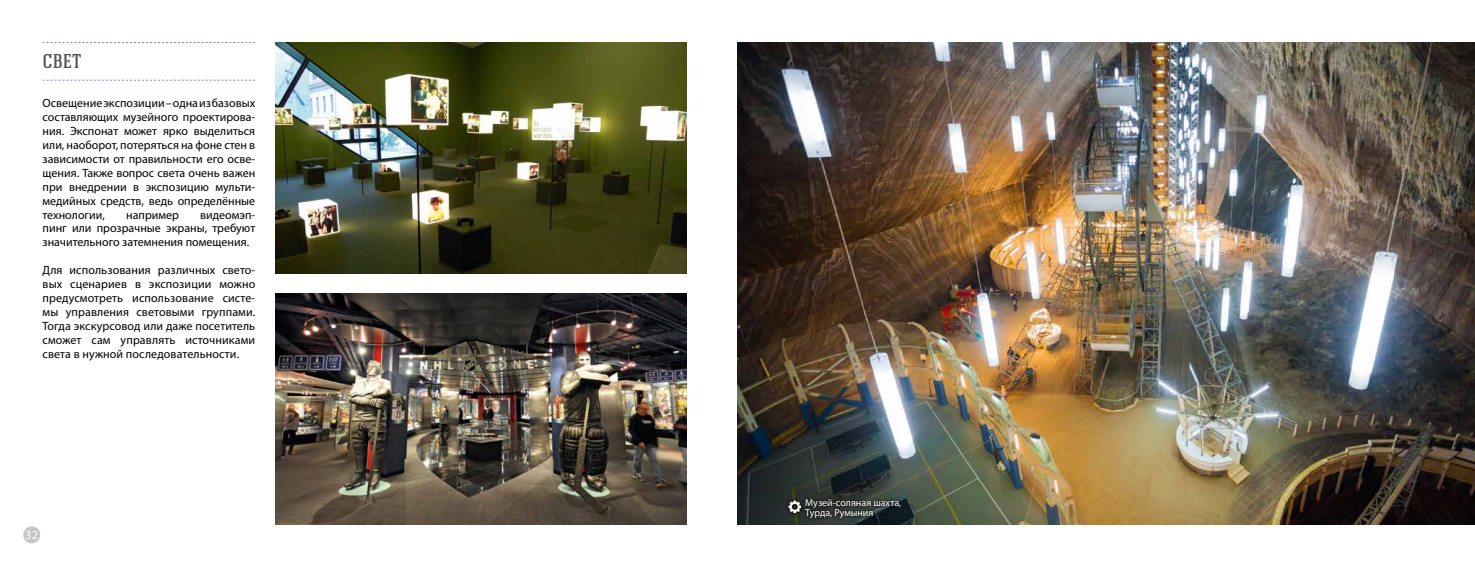
<style>
.page{position:relative;width:1475px;height:567px;background:#fff}
.page>*{position:absolute;margin:0;border:0;box-sizing:border-box;transform-origin:0 0}
.t1{font:500 20px "Hagin Caps";color:#565655}
.t2{font:12px/13.9px "Myriad Pro";color:#000;text-align:justify}
.t3{font:12px "Myriad Pro";color:#fff}
.t4{font:10px/10px "Myriad Pro";color:#fff}
</style>
<div class="page">
<div style="left:23px;top:526px;width:17px;height:17px;background:#c5c6c6;border-radius:50%"></div>
<img style="left:737px;top:43px;width:737px;height:481px">
<img style="left:275px;top:293px;width:411px;height:231px">
<img style="left:275px;top:43px;width:411px;height:231px">
<svg style="left:43px;top:42px;width:212px;height:1px"></svg>
<svg style="left:43px;top:80px;width:212px;height:1px"></svg>
<div style="left:800px;top:495px;width:104px;height:27px;background:#000;opacity:.8"></div>
<div style="left:784px;top:496px;width:21px;height:21px;background:#000;opacity:.8"></div>
<svg style="left:788px;top:501px;width:12px;height:12px"></svg>
<h1 class="t1" style="left:43px;top:49px;width:21px">Свет</h1>
<p class="t2" style="left:43px;top:96px;width:214px">Освещение экспозиции – одна из базовых составляющих музейного проектирова&shy;ния. Экспонат может ярко выделиться или, наоборот, потеряться на фоне стен в зависимости от правильности его осве&shy;щения. Также вопрос света очень важен при внедрении в экспозицию мульти&shy;медийных средств, ведь определённые технологии,</p>
<p class="t2" style="left:43px;top:207px;width:214px;text-indent:158px">видеомэп&shy;пинг или прозрачные экраны, требуют значительного затемнения помещения.</p>
<p class="t2" style="left:43px;top:263px;width:214px">Для использования различных свето&shy;вых сценариев в экспозиции можно предусмотреть использование систе&shy;мы управления световыми группами.<br>Тогда экскурсовод или даже посетитель сможет сам управлять источниками света в нужной последовательности.</p>
<p class="t2" style="left:126px;top:207px;width:54px">например</p>
<p class="t3" style="left:26px;top:527px;width:14px">32</p>
<p class="t4" style="left:805px;top:498px;width:97px">Музей-соляная шахта,<br>Турда, Румыния</p>
</div>
